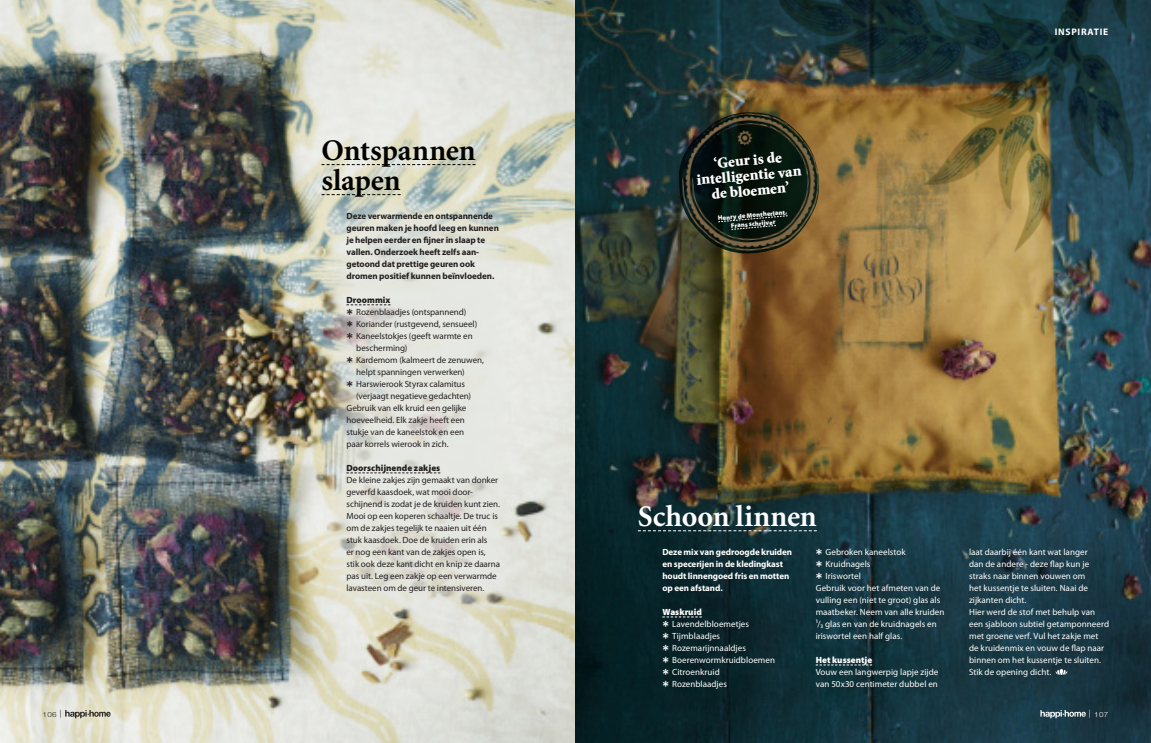
<style>
.page{position:relative;width:1151px;height:743px;background:#fff}
.page>*{position:absolute;margin:0;border:0;box-sizing:border-box;transform-origin:0 0}
.t1{font:700 30px "Minion 100 p";letter-spacing:-.005em;color:#010100}
.t2{font:700 30px "Minion 100 p";color:#fff}
._03_Intro_Helvetica{font:15.3px/15.3px "Minion 100 p Blackk";color:#fff;text-align:center}
.t3{font:700 9.5px "Myriad Pro";letter-spacing:.075em;color:#fff}
._04_Tekst_Basis_Myri{font:9px/12px "Myriad Pro";letter-spacing:-.005em;color:#231f20}
._04_Tekst_Basis_Myri-2{font:9px/12px "Myriad Pro";letter-spacing:.005em;color:#fff}
._04_Tekst_Basis_Myri-3{font:700 9px/12px "Myriad Pro";letter-spacing:-.01em;color:#231f20}
._04_Tekst_Basis_Myri-4{font:700 9px/12px "Myriad Pro";letter-spacing:-.01em;color:#fff}
._04_Tekst_Basis_Myri-5{font:900 9px "Myriad Pro";color:#231f20}
._04_Tekst_Basis_Myri-6{font:900 9px "Myriad Pro";color:#fff}
.t4{font:300 7px "Helvetica Neue LT Std";color:#231f20;scale:1.15 1}
.t5{font:300 7px "Helvetica Neue LT Std";color:#fff;scale:1.15 1}
._04_Tekst_Basis_Myri-7{font:900 6.6px "Myriad Pro";color:#fff}
.s1{font-family:"VAG Rounded Std";font-weight:300;font-size:17px}
.s2{font-size:8px}
</style>
<div class="page">
<img style="left:0;top:0;width:1151px;height:743px">
<svg style="left:324px;top:198px;width:186px;height:419px;fill:#e4e5dd"></svg>
<img style="left:764px;top:0;width:387px;height:268px">
<svg style="left:65px;top:710px;width:46px;height:8px"></svg>
<svg style="left:1040px;top:710px;width:46px;height:8px"></svg>
<svg style="left:662px;top:616px;width:40px;height:1px"></svg>
<svg style="left:816px;top:664px;width:56px;height:1px"></svg>
<svg style="left:1055px;top:668px;width:13px;height:7px"></svg>
<img style="left:653px;top:86px;width:186px;height:190px">
<svg style="left:678px;top:112px;width:142px;height:146px"></svg>
<svg style="left:346px;top:304px;width:44px;height:1px"></svg>
<svg style="left:346px;top:472px;width:94px;height:1px"></svg>
<svg style="left:321px;top:164px;width:155px;height:1px"></svg>
<svg style="left:321px;top:194px;width:80px;height:1px"></svg>
<svg style="left:638px;top:530px;width:179px;height:1px"></svg>
<p class="t1" style="left:321px;top:135px;width:156px">Ontspannen</p>
<p class="t1" style="left:321px;top:165px;width:81px">slapen</p>
<p class="_04_Tekst_Basis_Myri-3" style="left:346px;top:210px;width:154px">Deze verwarmende en ontspannende geuren maken je hoofd leeg en kunnen je helpen eerder en fijner in slaap te vallen. Onderzoek heeft zelfs aan&shy;getoond dat prettige geuren ook dromen positief kunnen beïnvloeden.</p>
<p class="_04_Tekst_Basis_Myri-5" style="left:346px;top:295px;width:45px">Droommix</p>
<p class="_04_Tekst_Basis_Myri" style="left:346px;top:306px;width:121px"><span class="s1">*</span> Rozenblaadjes (ontspannend)</p>
<p class="_04_Tekst_Basis_Myri" style="left:346px;top:318px;width:132px"><span class="s1">*</span> Koriander (rustgevend, sensueel)</p>
<p class="_04_Tekst_Basis_Myri" style="left:356px;top:330px;width:118px;text-indent:-10px"><span class="s1">*</span> Kaneelstokjes (geeft warmte en bescherming)</p>
<p class="_04_Tekst_Basis_Myri" style="left:356px;top:354px;width:129px;text-indent:-10px"><span class="s1">*</span> Kardemom (kalmeert de zenuwen, helpt spanningen verwerken)</p>
<p class="_04_Tekst_Basis_Myri" style="left:356px;top:378px;width:116px;text-indent:-10px"><span class="s1">*</span> Harswierook Styrax calamitus (verjaagt negatieve gedachten)</p>
<p class="_04_Tekst_Basis_Myri" style="left:346px;top:402px;width:121px">Gebruik van elk kruid een gelijke hoeveelheid. Elk zakje heeft een stukje van de kaneelstok en een paar korrels wierook in zich.</p>
<p class="_04_Tekst_Basis_Myri-5" style="left:346px;top:463px;width:95px">Doorschijnende zakjes</p>
<p class="_04_Tekst_Basis_Myri" style="left:346px;top:474px;width:155px">De kleine zakjes zijn gemaakt van donker geverfd kaasdoek, wat mooi door&shy;schijnend is zodat je de kruiden kunt zien.<br>Mooi op een koperen schaaltje. De truc is om de zakjes tegelijk te naaien uit één stuk kaasdoek. Doe de kruiden erin als<br>er nog een kant van de zakjes open is, stik ook deze kant dicht en knip ze daarna pas uit. Leg een zakje op een verwarmde lavasteen om de geur te intensiveren.</p>
<p class="_03_Intro_Helvetica" style="left:713px;top:156px;width:70px;rotate:-5deg">‘Geur is de</p>
<p class="_03_Intro_Helvetica" style="left:696px;top:173px;width:107px;rotate:-5deg">intelligentie van de bloemen’</p>
<p class="_04_Tekst_Basis_Myri-7" style="left:718px;top:214px;width:71px;rotate:-5deg">Henry de Montherlant,</p>
<p class="_04_Tekst_Basis_Myri-7" style="left:731px;top:222px;width:46px;rotate:-5deg">Frans schrijver</p>
<p class="t3" style="left:1055px;top:27px;width:55px">INSPIRATIE</p>
<p class="t2" style="left:638px;top:501px;width:180px">Schoon linnen</p>
<p class="_04_Tekst_Basis_Myri-4" style="left:662px;top:546px;width:131px">Deze mix van gedroogde kruiden en specerijen in de kledingkast houdt linnengoed fris en motten op een afstand.</p>
<p class="_04_Tekst_Basis_Myri-6" style="left:662px;top:607px;width:41px">Waskruid</p>
<p class="_04_Tekst_Basis_Myri-2" style="left:662px;top:618px;width:88px"><span class="s1">*</span> Lavendelbloemetjes</p>
<p class="_04_Tekst_Basis_Myri-2" style="left:662px;top:630px;width:59px"><span class="s1">*</span> Tijmblaadjes</p>
<p class="_04_Tekst_Basis_Myri-2" style="left:662px;top:642px;width:85px"><span class="s1">*</span> Rozemarijnnaaldjes</p>
<p class="_04_Tekst_Basis_Myri-2" style="left:662px;top:654px;width:114px"><span class="s1">*</span> Boerenwormkruidbloemen</p>
<p class="_04_Tekst_Basis_Myri-2" style="left:662px;top:666px;width:59px"><span class="s1">*</span> Citroenkruid</p>
<p class="_04_Tekst_Basis_Myri-2" style="left:662px;top:678px;width:66px"><span class="s1">*</span> Rozenblaadjes</p>
<p class="_04_Tekst_Basis_Myri-2" style="left:816px;top:546px;width:91px"><span class="s1">*</span> Gebroken kaneelstok</p>
<p class="_04_Tekst_Basis_Myri-2" style="left:816px;top:558px;width:56px"><span class="s1">*</span> Kruidnagels</p>
<p class="_04_Tekst_Basis_Myri-2" style="left:816px;top:570px;width:47px"><span class="s1">*</span> Iriswortel</p>
<p class="_04_Tekst_Basis_Myri-2" style="left:816px;top:582px;width:130px">Gebruik voor het afmeten van de vulling een (niet te groot) glas als maatbeker. Neem van alle kruiden<br>¹/</p>
<p class="_04_Tekst_Basis_Myri-2" style="left:820px;top:623px;width:4px">³</p>
<p class="_04_Tekst_Basis_Myri-2" style="left:816px;top:618px;width:122px;text-indent:9px">glas en van de kruidnagels en iriswortel een half glas.</p>
<p class="_04_Tekst_Basis_Myri-6" style="left:816px;top:655px;width:58px">Het kussentje</p>
<p class="_04_Tekst_Basis_Myri-2" style="left:816px;top:666px;width:124px">Vouw een langwerpig lapje zijde van 50x30 centimeter dubbel en</p>
<p class="_04_Tekst_Basis_Myri-2" style="left:969px;top:546px;width:142px">laat daarbij één kant wat langer<br>dan de andere - deze flap kun je straks naar binnen vouwen om<br>het kussentje te sluiten. Naai de zijkanten dicht.<br>Hier werd de stof met behulp van een sjabloon subtiel getamponneerd met groene verf. Vul het zakje met de kruidenmix en vouw de flap naar binnen om het kussentje te sluiten.<br>Stik de opening dicht.</p>
<p class="t4" style="left:43px;top:710px;width:18px">106 <span class="s2">|</span></p>
<p class="t5" style="left:1089px;top:710px;width:18px"><span class="s2">|</span> 107</p>
</div>
